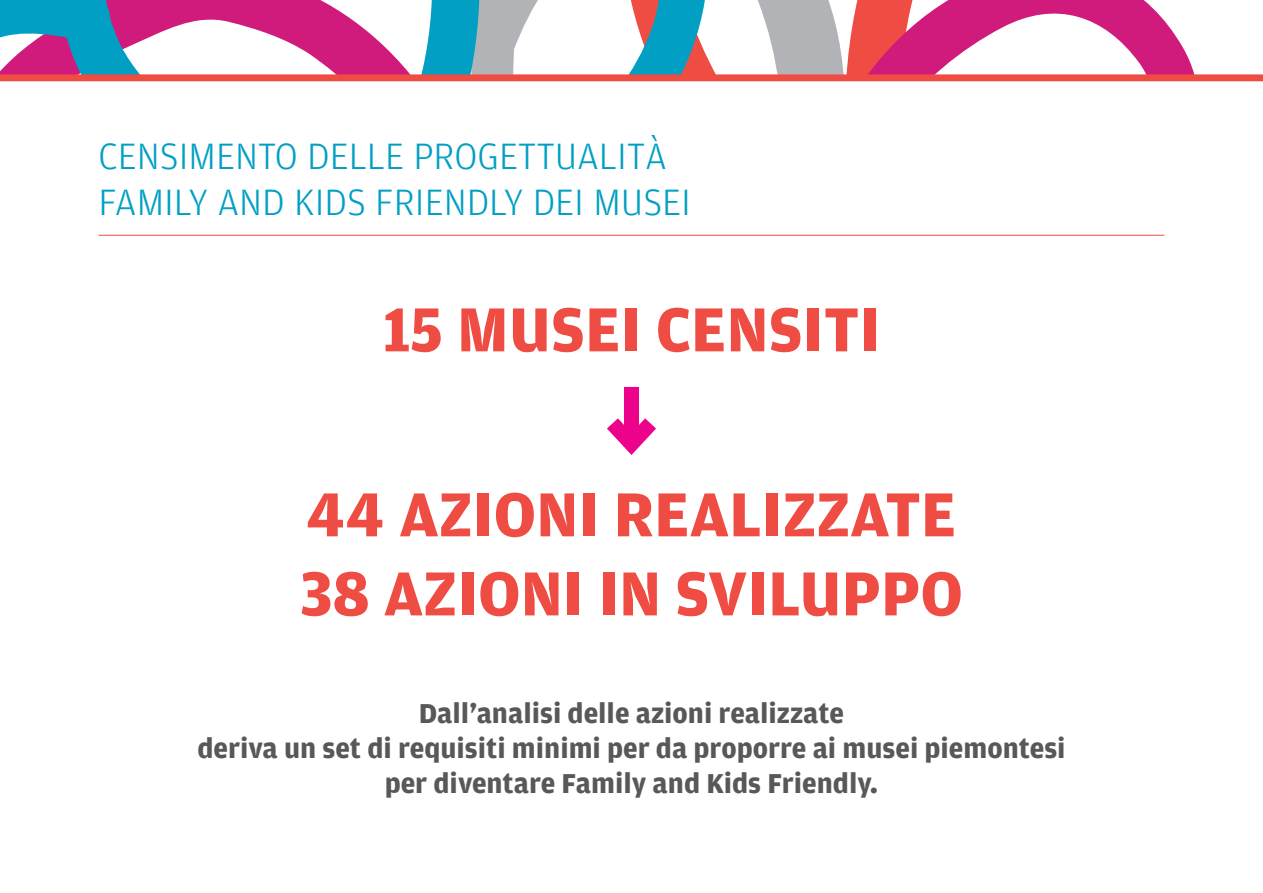
<style>
.page{position:relative;width:1263px;height:893px;background:#fff}
.page>*{position:absolute;margin:0;border:0;box-sizing:border-box;transform-origin:0 0}
.t1{font:700 65.85px/79.1px "Amplitude";color:#ef4d43}
.t2{font:300 38.85px "Amplitude";color:#009fc3}
.t3{font:700 28.95px "Amplitude";color:#57585a}
</style>
<div class="page">
<svg style="left:886px;top:0;width:308px;height:74px"></svg>
<svg style="left:757px;top:0;width:129px;height:74px;fill:#b2b3b7"></svg>
<svg style="left:0;top:0;width:716px;height:74px"></svg>
<svg style="left:0;top:74px;width:1263px;height:162px"></svg>
<div style="left:624px;top:387px;width:15px;height:57px;background:#ed028c"></div>
<svg style="left:607px;top:418px;width:49px;height:37px"></svg>
<hr style="left:99px;top:235px;width:1065px;height:1px;background:#ef4d43">
<p class="t2" style="left:99px;top:134px;width:570px">CENSIMENTO DELLE PROGETTUALITÀ</p>
<p class="t2" style="left:99px;top:181px;width:594px">FAMILY AND KIDS FRIENDLY DEI MUSEI</p>
<h1 class="t1" style="left:383px;top:291px;width:499px">15 MUSEI CENSITI</h1>
<h1 class="t1" style="left:300px;top:476px;width:664px">44 AZIONI REALIZZATE<br>38 AZIONI IN SVILUPPO</h1>
<p class="t3" style="left:419px;top:697px;width:427px">Dall’analisi delle azioni realizzate</p>
<p class="t3" style="left:197px;top:732px;width:870px">deriva un set di requisiti minimi per da proporre ai musei piemontesi</p>
<p class="t3" style="left:385px;top:767px;width:495px">per diventare Family and Kids Friendly.</p>
</div>
